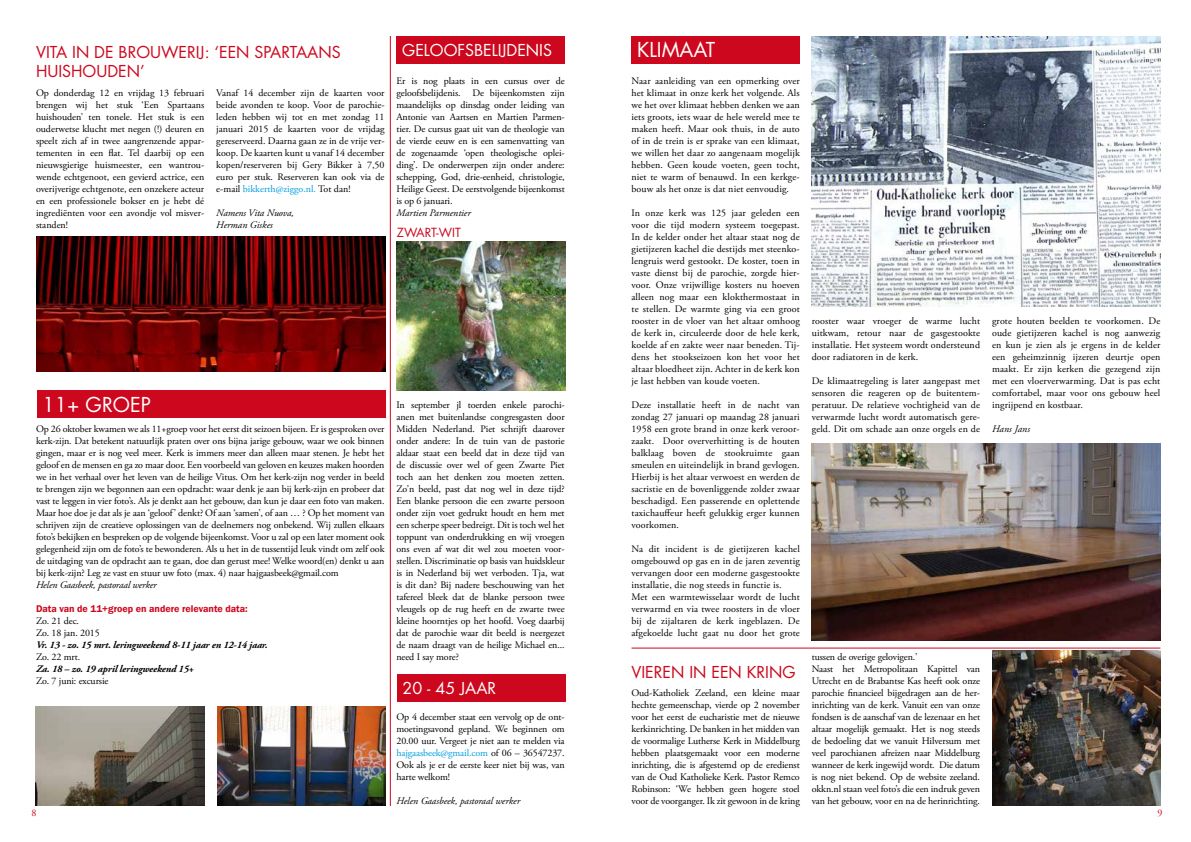
<style>
.page{position:relative;width:1191px;height:842px;background:#fff}
.page>*{position:absolute;margin:0;border:0;box-sizing:border-box;transform-origin:0 0}
.t1{font:20px "Futura";color:#fff}
.t2{font:16px/19.2px "Futura";color:#cd071e}
.t3{font:16px "Futura";color:#fff}
.t4{font:12.2px "Futura";color:#cd071e}
.t5{font:10px/12px "Adobe Garamond Pro";letter-spacing:-.01em;color:#000;text-align:justify}
.t6{font:10px/12px "Adobe Garamond Pro";letter-spacing:.01em;color:#000}
.t7{font:italic 10px/12px "Adobe Garamond Pro";color:#000}
.t8{font:italic 700 10px "Adobe Garamond Pro";letter-spacing:-.01em;color:#000}
.t9{font:600 10px "Franklin Gothic";color:#cd071e}
.t10{font:10px "Adobe Garamond";color:#cd071e}
.s1{color:#009ee0}
</style>
<div class="page">
<div style="left:37px;top:391px;width:348px;height:27px;background:#cd071e"></div>
<div style="left:396px;top:36px;width:169px;height:27px;background:#cd071e"></div>
<img style="left:37px;top:236px;width:348px;height:135px">
<img style="left:36px;top:706px;width:168px;height:100px">
<hr style="left:390px;top:36px;width:1px;height:770px;background:#cd071e">
<img style="left:397px;top:241px;width:168px;height:150px">
<img style="left:217px;top:706px;width:168px;height:100px">
<div style="left:397px;top:675px;width:168px;height:27px;background:#cd071e"></div>
<div style="left:631px;top:36px;width:168px;height:27px;background:#cd071e"></div>
<img style="left:811px;top:36px;width:349px;height:271px">
<img style="left:811px;top:444px;width:349px;height:197px">
<hr style="left:631px;top:648px;width:529px;height:1px;background:#cd071e">
<img style="left:992px;top:651px;width:168px;height:155px">
<h2 class="t2" style="left:36px;top:42px;width:306px">VITA IN DE BROUWERIJ: ‘EEN SPARTAANS<br>HUISHOUDEN’</h2>
<p class="t5" style="left:216px;top:87px;width:170px">Vanaf 14 december zijn de kaarten voor beide avonden te koop. Voor de parochie&shy;leden hebben wij tot en met zondag 11 januari 2015 de kaarten voor de vrijdag gereserveerd. Daarna gaan ze in de vrije ver&shy;koop. De kaarten kunt u vanaf 14 december kopen/reserveren bij Gery Bikker à 7,50 euro per stuk. Reserveren kan ook via de e-mail <span class="s1">bikkerth@ziggo.nl.</span> Tot dan!</p>
<p class="t7" style="left:216px;top:207px;width:79px">Namens Vita Nuova,<br>Herman Giskes</p>
<p class="t5" style="left:36px;top:87px;width:170px">Op donderdag 12 en vrijdag 13 februari brengen wij het stuk ‘Een Spartaans huishouden’ ten tonele. Het stuk is een ouderwetse klucht met negen (!) deuren en speelt zich af in twee aangrenzende appar&shy;tementen in een flat. Tel daarbij op een nieuwsgierige huismeester, een wantrou&shy;wende echtgenoot, een gevierd actrice, een overijverige echtgenote, een onzekere acteur en een professionele bokser en je hebt dé ingrediënten voor een avondje vol misver&shy;standen!</p>
<h2 class="t3" style="left:402px;top:39px;width:151px">GELOOFSBELIJDENIS</h2>
<p class="t5" style="left:396px;top:75px;width:170px">Er is nog plaats in een cursus over de geloofsbelijdenis. De bijeenkomsten zijn maandelijks op dinsdag onder leiding van Antonie van Aartsen en Martien Parmen&shy;tier. De cursus gaat uit van de theologie van de vierde eeuw en is een samenvatting van de zogenaamde ‘open theologische oplei&shy;ding’. De onderwerpen zijn onder andere: schepping, God, drie-eenheid, christologie, Heilige Geest. De eerstvolgende bijeenkomst is op 6 januari.</p>
<p class="t7" style="left:396px;top:207px;width:76px">Martien Parmentier</p>
<p class="t4" style="left:397px;top:224px;width:65px">ZWART-WIT</p>
<h1 class="t1" style="left:42px;top:391px;width:110px">11+ GROEP</h1>
<p class="t5" style="left:36px;top:423px;width:350px">Op 26 oktober kwamen we als 11+groep voor het eerst dit seizoen bijeen. Er is gesproken over kerk-zijn. Dat betekent natuurlijk praten over ons bijna jarige gebouw, waar we ook binnen gingen, maar er is nog veel meer. Kerk is immers meer dan alleen maar stenen. Je hebt het geloof en de mensen en ga zo maar door. Een voorbeeld van geloven en keuzes maken hoorden we in het verhaal over het leven van de heilige Vitus. Om het kerk-zijn nog verder in beeld te brengen zijn we begonnen aan een opdracht: waar denk je aan bij kerk-zijn en probeer dat vast te leggen in vier foto’s. Als je denkt aan het gebouw, dan kun je daar een foto van maken.<br>Maar hoe doe je dat als je aan ‘geloof’ denkt? Of aan ‘samen’, of aan … ? Op het moment van schrijven zijn de creatieve oplossingen van de deelnemers nog onbekend. Wij zullen elkaars foto’s bekijken en bespreken op de volgende bijeenkomst. Voor u zal op een later moment ook gelegenheid zijn om de foto’s te bewonderen. Als u het in de tussentijd leuk vindt om zelf ook de uitdaging van de opdracht aan te gaan, doe dan gerust mee! Welke woord(en) denkt u aan bij kerk-zijn? Leg ze vast en stuur uw foto (max. 4) naar hajgaasbeek@gmail.com</p>
<p class="t7" style="left:36px;top:579px;width:122px">Helen Gaasbeek, pastoraal werker</p>
<p class="t9" style="left:36px;top:603px;width:213px">Data van de 11+groep en andere relevante data:</p>
<p class="t5" style="left:36px;top:615px;width:65px">Zo. 21 dec.<br>Zo. 18 jan. 2015</p>
<p class="t8" style="left:36px;top:639px;width:233px">Vr. 13 - zo. 15 mrt. leringweekend 8-11 jaar en 12-14 jaar.</p>
<p class="t5" style="left:36px;top:651px;width:46px">Zo. 22 mrt.</p>
<p class="t8" style="left:36px;top:663px;width:159px">Za. 18 – zo. 19 april leringweekend 15+</p>
<p class="t5" style="left:36px;top:675px;width:74px">Zo. 7 juni: excursie</p>
<p class="t5" style="left:396px;top:399px;width:170px">In september jl toerden enkele parochi&shy;anen met buitenlandse congresgasten door Midden Nederland. Piet schrijft daarover onder andere: In de tuin van de pastorie aldaar staat een beeld dat in deze tijd van de discussie over wel of geen Zwarte Piet toch aan het denken zou moeten zetten.<br>Zo’n beeld, past dat nog wel in deze tijd?<br>Een blanke persoon die een zwarte persoon onder zijn voet gedrukt houdt en hem met een scherpe speer bedreigt. Dit is toch wel het toppunt van onderdrukking en wij vroegen ons even af wat dit wel zou moeten voor&shy;stellen. Discriminatie op basis van huidskleur is in Nederland bij wet verboden. Tja, wat is dit dan? Bij nadere beschouwing van het tafereel bleek dat de blanke persoon twee vleugels op de rug heeft en de zwarte twee kleine hoorntjes op het hoofd. Voeg daarbij dat de parochie waar dit beeld is neergezet de naam draagt van de heilige Michael en... need I say more?</p>
<h2 class="t3" style="left:402px;top:677px;width:95px">20 - 45 JAAR</h2>
<p class="t5" style="left:396px;top:711px;width:170px">Op 4 december staat een vervolg op de ont&shy;moetingsavond gepland. We beginnen om 20.00 uur. Vergeet je niet aan te melden via <span class="s1">hajgaasbeek@gmail.com</span> of 06 – 36547237.<br>Ook als je er de eerste keer niet bij was, van harte welkom!</p>
<p class="t7" style="left:396px;top:795px;width:125px">Helen Gaasbeek, pastoraal werker</p>
<h1 class="t1" style="left:637px;top:36px;width:80px">KLIMAAT</h1>
<p class="t5" style="left:631px;top:75px;width:170px">Naar aanleiding van een opmerking over het klimaat in onze kerk het volgende. Als we het over klimaat hebben denken we aan iets groots, iets waar de hele wereld mee te maken heeft. Maar ook thuis, in de auto of in de trein is er sprake van een klimaat, we willen het daar zo aangenaam mogelijk hebben. Geen koude voeten, geen tocht, niet te warm of benauwd. In een kerkge&shy;bouw als het onze is dat niet eenvoudig.</p>
<p class="t5" style="left:631px;top:207px;width:170px">In onze kerk was 125 jaar geleden een voor die tijd modern systeem toegepast.<br>In de kelder onder het altaar staat nog de gietijzeren kachel die destijds met steenko&shy;lengruis werd gestookt. De koster, toen in vaste dienst bij de parochie, zorgde hier&shy;voor. Onze vrijwillige kosters nu hoeven alleen nog maar een klokthermostaat in te stellen. De warmte ging via een groot rooster in de vloer van het altaar omhoog de kerk in, circuleerde door de hele kerk, koelde af en zakte weer naar beneden. Tij&shy;dens het stookseizoen kon het voor het altaar bloedheet zijn. Achter in de kerk kon je last hebben van koude voeten.</p>
<p class="t5" style="left:631px;top:399px;width:170px">Deze installatie heeft in de nacht van zondag 27 januari op maandag 28 januari 1958 een grote brand in onze kerk veroor&shy;zaakt. Door oververhitting is de houten balklaag boven de stookruimte gaan smeulen en uiteindelijk in brand gevlogen.<br>Hierbij is het altaar verwoest en werden de sacristie en de bovenliggende zolder zwaar beschadigd. Een passerende en oplettende taxichauffeur heeft gelukkig erger kunnen voorkomen.</p>
<p class="t6" style="left:631px;top:543px;width:170px">Na dit incident is de gietijzeren kachel omgebouwd op gas en in de jaren zeventig vervangen door een moderne gasgestookte installatie, die nog steeds in functie is.<br>Met een warmtewisselaar wordt de lucht verwarmd en via twee roosters in de vloer bij de zijaltaren de kerk ingeblazen. De afgekoelde lucht gaat nu door het grote</p>
<h2 class="t2" style="left:631px;top:662px;width:166px">VIEREN IN EEN KRING</h2>
<p class="t5" style="left:631px;top:687px;width:170px">Oud-Katholiek Zeeland, een kleine maar hechte gemeenschap, vierde op 2 november voor het eerst de eucharistie met de nieuwe kerkinrichting. De banken in het midden van de voormalige Lutherse Kerk in Middelburg hebben plaatsgemaakt voor een moderne inrichting, die is afgestemd op de eredienst van de Oud Katholieke Kerk. Pastor Remco Robinson: ‘We hebben geen hogere stoel voor de voorganger. Ik zit gewoon in de kring</p>
<p class="t5" style="left:811px;top:315px;width:170px">rooster waar vroeger de warme lucht uitkwam, retour naar de gasgestookte installatie. Het systeem wordt ondersteund door radiatoren in de kerk.</p>
<p class="t5" style="left:811px;top:375px;width:170px">De klimaatregeling is later aangepast met sensoren die reageren op de buitentem&shy;peratuur. De relatieve vochtigheid van de verwarmde lucht wordt automatisch gere&shy;geld. Dit om schade aan onze orgels en de</p>
<p class="t5" style="left:811px;top:651px;width:170px;text-align:left">tussen de overige gelovigen.’<br>Naast het Metropolitaan Kapittel van Utrecht en de Brabantse Kas heeft ook onze parochie financieel bijgedragen aan de her&shy;inrichting van de kerk. Vanuit een van onze fondsen is de aanschaf van de lezenaar en het altaar mogelijk gemaakt. Het is nog steeds de bedoeling dat we vanuit Hilversum met veel parochianen afreizen naar Middelburg wanneer de kerk ingewijd wordt. Die datum is nog niet bekend. Op de website zeeland. okkn.nl staan veel foto’s die een indruk geven van het gebouw, voor en na de herinrichting.</p>
<p class="t5" style="left:992px;top:315px;width:170px">grote houten beelden te voorkomen. De oude gietijzeren kachel is nog aanwezig en kun je zien als je ergens in de kelder een geheimzinnig ijzeren deurtje open maakt. Er zijn kerken die gezegend zijn met een vloerverwarming. Dat is pas echt comfortabel, maar voor ons gebouw heel ingrijpend en kostbaar.</p>
<p class="t7" style="left:992px;top:423px;width:39px">Hans Jans</p>
<p class="t10" style="left:32px;top:807px;width:6px">8</p>
<p class="t10" style="left:1157px;top:807px;width:6px">9</p>
</div>
